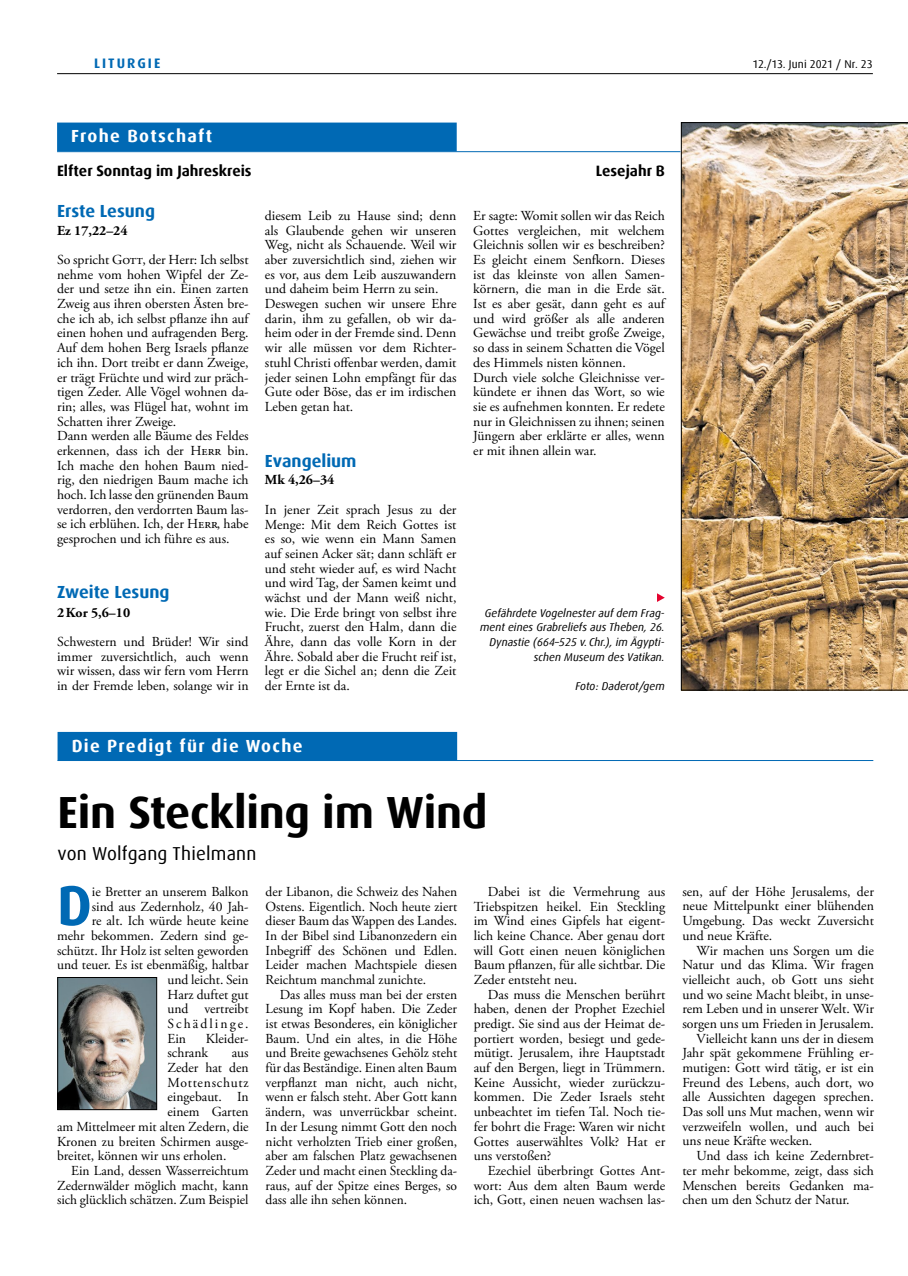
<style>
.page{position:relative;width:908px;height:1276px;background:#fff}
.page>*{position:absolute;margin:0;border:0;box-sizing:border-box;transform-origin:0 0}
.t1{font:700 56.5px "Dax Offc Pro";color:#0069b4}
.t2{font:700 45px "Dax Offc Pro";letter-spacing:-.005em;color:#000}
.t3{font:18.75px "Dax Offc Pro";letter-spacing:.01em;color:#000}
.t4{font:700 17.5px "Dax Offc Pro";letter-spacing:.075em;color:#fff}
.t5{font:700 17.5px "Dax Offc Pro";color:#0069b4}
.t6{font:700 15px "Dax Offc Pro";color:#000}
.t7{font:13.75px/14.6px "Adobe Garamond Pro";color:#000;text-align:justify}
.t8{font:700 13.75px "Adobe Garamond Pro";color:#000}
.t9{font:13.75px "Adobe Garamond Pro";letter-spacing:.055em;color:#000}
.t10{font:13.75px "Adobe Garamond Pro";letter-spacing:.15em;color:#000}
.t11{font:700 13.75px "Dax Offc Pro";letter-spacing:.15em;color:#0069b4}
.t12{font:italic 11.25px/14.8px "Dax Offc Pro";color:#000;text-align:right}
.t13{font:11.25px "Dax Offc Pro";color:#000}
</style>
<div class="page">
<hr style="left:57px;top:73px;width:815px;height:1px;background:#000">
<svg style="left:657px;top:593px;width:7px;height:9px"></svg>
<hr style="left:57px;top:151px;width:623px;height:1px;background:#0069b4">
<div style="left:57px;top:123px;width:399px;height:28px;background:#0069b4"></div>
<hr style="left:57px;top:760px;width:815px;height:1px;background:#0069b4">
<div style="left:57px;top:732px;width:400px;height:28px;background:#0069b4"></div>
<img style="left:59px;top:979px;width:96px;height:128px">
<div style="left:57px;top:977px;width:100px;height:132px;border:1px solid #000"></div>
<img style="left:680px;top:122px;width:227px;height:568px">
<p class="t11" style="left:94px;top:54px;width:68px">LITURGIE</p>
<p class="t13" style="left:752px;top:57px;width:122px">12./13. Juni 2021 / Nr. 23</p>
<p class="t4" style="left:71px;top:125px;width:142px">Frohe Botschaft</p>
<p class="t6" style="left:57px;top:161px;width:196px">Elfter Sonntag im Jahreskreis</p>
<p class="t6" style="left:595px;top:161px;width:70px">Lesejahr B</p>
<p class="t5" style="left:57px;top:200px;width:99px">Erste Lesung</p>
<p class="t8" style="left:57px;top:222px;width:72px">Ez 17,22–24</p>
<p class="t7" style="left:57px;top:253px;width:193px;text-align:left">So spricht Gott, der Herr: Ich selbst nehme vom hohen Wipfel der Ze&shy;der und setze ihn ein. Einen zarten Zweig aus ihren obersten Ästen bre&shy;che ich ab, ich selbst pflanze ihn auf einen hohen und aufragenden Berg.<br>Auf dem hohen Berg Israels pflanze ich ihn. Dort treibt er dann Zweige, er trägt Früchte und wird zur präch&shy;tigen Zeder. Alle Vögel wohnen da&shy;rin; alles, was Flügel hat, wohnt im Schatten ihrer Zweige.<br>Dann werden alle Bäume des Feldes erkennen, dass ich der Herr bin.<br>Ich mache den hohen Baum nied&shy;rig, den niedrigen Baum mache ich hoch. Ich lasse den grünenden Baum verdorren, den verdorrten Baum las&shy;se ich erblühen. Ich, der Herr, habe gesprochen und ich führe es aus.</p>
<p class="t5" style="left:57px;top:580px;width:114px">Zweite Lesung</p>
<p class="t8" style="left:57px;top:604px;width:74px">2Kor 5,6–10</p>
<p class="t7" style="left:57px;top:635px;width:193px">Schwestern und Brüder! Wir sind immer zuversichtlich, auch wenn wir wissen, dass wir fern vom Herrn in der Fremde leben, solange wir in</p>
<p class="t7" style="left:473px;top:209px;width:193px;text-align:left">Er sagte: Womit sollen wir das Reich Gottes vergleichen, mit welchem Gleichnis sollen wir es beschreiben?<br>Es gleicht einem Senfkorn. Dieses ist das kleinste von allen Samen&shy;körnern, die man in die Erde sät.<br>Ist es aber gesät, dann geht es auf und wird größer als alle anderen Gewächse und treibt große Zweige, so dass in seinem Schatten die Vögel des Himmels nisten können.<br>Durch viele solche Gleichnisse ver&shy;kündete er ihnen das Wort, so wie sie es aufnehmen konnten. Er redete nur in Gleichnissen zu ihnen; seinen Jüngern aber erklärte er alles, wenn er mit ihnen allein war.</p>
<p class="t7" style="left:265px;top:209px;width:193px;text-align:left">diesem Leib zu Hause sind; denn als Glaubende gehen wir unseren<br>Weg, nicht als Schauende. Weil wir aber zuversichtlich sind, ziehen wir es vor, aus dem Leib auszuwandern und daheim beim Herrn zu sein.<br>Deswegen suchen wir unsere Ehre darin, ihm zu gefallen, ob wir da&shy;heim oder in der Fremde sind. Denn wir alle müssen vor dem Richter&shy;stuhl Christi offenbar werden, damit jeder seinen Lohn empfängt für das<br>Gute oder Böse, das er im irdischen<br>Leben getan hat.</p>
<p class="t5" style="left:265px;top:449px;width:93px">Evangelium</p>
<p class="t8" style="left:265px;top:472px;width:71px">Mk 4,26–34</p>
<p class="t7" style="left:265px;top:502px;width:193px">In jener Zeit sprach Jesus zu der Menge: Mit dem Reich Gottes ist es so, wie wenn ein Mann Samen auf seinen Acker sät; dann schläft er und steht wieder auf, es wird Nacht und wird Tag, der Samen keimt und wächst und der Mann weiß nicht, wie. Die Erde bringt von selbst ihre Frucht, zuerst den Halm, dann die Ähre, dann das volle Korn in der Ähre. Sobald aber die Frucht reif ist, legt er die Sichel an; denn die Zeit der Ernte ist da.</p>
<p class="t12" style="left:480px;top:605px;width:186px">Gefährdete Vogelnester auf dem Frag&shy;ment eines Grabreliefs aus Theben, 26.<br>Dynastie (664–525 v. Chr.), im Ägypti&shy;schen Museum des Vatikan.</p>
<p class="t12" style="left:575px;top:679px;width:91px">Foto: Daderot/gem</p>
<p class="t4" style="left:72px;top:734px;width:232px">Die Predigt für die Woche</p>
<h2 class="t2" style="left:57px;top:783px;width:431px">Ein Steckling im Wind</h2>
<h3 class="t3" style="left:57px;top:841px;width:200px">von Wolfgang Thielmann</h3>
<h1 class="t1" style="left:57px;top:869px;width:36px">D</h1>
<p class="t7" style="left:92px;top:884px;width:158px">ie Bretter an unserem Balkon</p>
<p class="t7" style="left:92px;top:899px;width:158px">sind aus Zedernholz, 40 Jah-</p>
<p class="t7" style="left:92px;top:914px;width:158px">re alt. Ich würde heute keine</p>
<p class="t7" style="left:57px;top:928px;width:193px">mehr bekommen. Zedern sind ge-</p>
<p class="t7" style="left:57px;top:943px;width:193px">schützt. Ihr Holz ist selten geworden</p>
<p class="t7" style="left:57px;top:958px;width:193px">und teuer. Es ist ebenmäßig, haltbar</p>
<p class="t7" style="left:167px;top:972px;width:83px">und leicht. Sein</p>
<p class="t7" style="left:167px;top:987px;width:83px">Harz duftet gut</p>
<p class="t7" style="left:167px;top:1002px;width:83px">und vertreibt</p>
<p class="t10" style="left:167px;top:1015px;width:83px">Schädlinge.</p>
<p class="t7" style="left:167px;top:1031px;width:20px">Ein</p>
<p class="t7" style="left:167px;top:1031px;width:83px;text-indent:38px">Kleider&shy;schrank</p>
<p class="t7" style="left:232px;top:1046px;width:18px">aus</p>
<p class="t7" style="left:167px;top:1061px;width:83px">Zeder hat den</p>
<p class="t9" style="left:167px;top:1074px;width:83px">Mottenschutz</p>
<p class="t7" style="left:167px;top:1090px;width:83px">eingebaut. In</p>
<p class="t7" style="left:167px;top:1105px;width:83px">einem Garten</p>
<p class="t7" style="left:57px;top:1119px;width:193px">am Mittelmeer mit alten Zedern, die</p>
<p class="t7" style="left:57px;top:1134px;width:193px">Kronen zu breiten Schirmen ausge-</p>
<p class="t7" style="left:57px;top:1149px;width:171px">breitet, können wir uns erholen.</p>
<p class="t7" style="left:71px;top:1163px;width:179px">Ein Land, dessen Wasserreichtum</p>
<p class="t7" style="left:57px;top:1178px;width:193px">Zedernwälder möglich macht, kann</p>
<p class="t7" style="left:57px;top:1193px;width:193px">sich glücklich schätzen. Zum Beispiel</p>
<p class="t7" style="left:265px;top:884px;width:193px">der Libanon, die Schweiz des Nahen Ostens. Eigentlich. Noch heute ziert dieser Baum das Wappen des Landes.<br>In der Bibel sind Libanonzedern ein Inbegriff des Schönen und Edlen.<br>Leider machen Machtspiele diesen Reichtum manchmal zunichte.</p>
<p class="t7" style="left:265px;top:987px;width:193px;text-indent:14px">Das alles muss man bei der ersten Lesung im Kopf haben. Die Zeder ist etwas Besonderes, ein königlicher Baum. Und ein altes, in die Höhe und Breite gewachsenes Gehölz steht für das Beständige. Einen alten Baum verpflanzt man nicht, auch nicht, wenn er falsch steht. Aber Gott kann ändern, was unverrückbar scheint.<br>In der Lesung nimmt Gott den noch nicht verholzten Trieb einer großen, aber am falschen Platz gewachsenen Zeder und macht einen Steckling da&shy;raus, auf der Spitze eines Berges, so dass alle ihn sehen können.</p>
<p class="t7" style="left:473px;top:884px;width:193px;text-indent:14px">Dabei ist die Vermehrung aus Triebspitzen heikel. Ein Steckling im Wind eines Gipfels hat eigent&shy;lich keine Chance. Aber genau dort will Gott einen neuen königlichen Baum pflanzen, für alle sichtbar. Die Zeder entsteht neu.</p>
<p class="t7" style="left:473px;top:987px;width:193px;text-indent:14px">Das muss die Menschen berührt haben, denen der Prophet Ezechiel predigt. Sie sind aus der Heimat de&shy;portiert worden, besiegt und gede&shy;mütigt. Jerusalem, ihre Hauptstadt auf den Bergen, liegt in Trümmern.<br>Keine Aussicht, wieder zurückzu&shy;kommen. Die Zeder Israels steht unbeachtet im tiefen Tal. Noch tie&shy;fer bohrt die Frage: Waren wir nicht Gottes auserwähltes Volk? Hat er uns verstoßen?</p>
<p class="t7" style="left:473px;top:1163px;width:193px;text-indent:14px">Ezechiel überbringt Gottes Ant&shy;wort: Aus dem alten Baum werde ich, Gott, einen neuen wachsen las-</p>
<p class="t7" style="left:682px;top:884px;width:193px">sen, auf der Höhe Jerusalems, der neue Mittelpunkt einer blühenden Umgebung. Das weckt Zuversicht und neue Kräfte.</p>
<p class="t7" style="left:696px;top:943px;width:179px">Wir machen uns Sorgen um die</p>
<p class="t7" style="left:682px;top:958px;width:193px">Natur und das Klima. Wir fragen</p>
<p class="t7" style="left:682px;top:972px;width:193px">vielleicht auch, ob Gott uns sieht</p>
<p class="t7" style="left:682px;top:987px;width:193px">und wo seine Macht bleibt, in unse-</p>
<p class="t7" style="left:682px;top:1002px;width:193px">rem Leben und in unserer Welt. Wir</p>
<p class="t7" style="left:682px;top:1016px;width:193px">sorgen uns um Frieden in Jerusalem.</p>
<p class="t7" style="left:696px;top:1031px;width:179px">Vielleicht kann uns der in diesem</p>
<p class="t7" style="left:682px;top:1046px;width:193px">Jahr spät gekommene Frühling er-</p>
<p class="t7" style="left:682px;top:1061px;width:193px">mutigen: Gott wird tätig, er ist ein</p>
<p class="t7" style="left:682px;top:1075px;width:193px">Freund des Lebens, auch dort, wo</p>
<p class="t7" style="left:682px;top:1090px;width:193px">alle Aussichten dagegen sprechen.</p>
<p class="t7" style="left:682px;top:1105px;width:193px">Das soll uns Mut machen, wenn wir</p>
<p class="t7" style="left:682px;top:1119px;width:193px">verzweifeln wollen, und auch bei</p>
<p class="t7" style="left:682px;top:1134px;width:131px">uns neue Kräfte wecken.</p>
<p class="t7" style="left:696px;top:1149px;width:179px">Und dass ich keine Zedernbret-</p>
<p class="t7" style="left:682px;top:1163px;width:193px">ter mehr bekomme, zeigt, dass sich</p>
<p class="t7" style="left:682px;top:1178px;width:193px">Menschen bereits Gedanken ma-</p>
<p class="t7" style="left:682px;top:1193px;width:169px">chen um den Schutz der Natur.</p>
</div>
